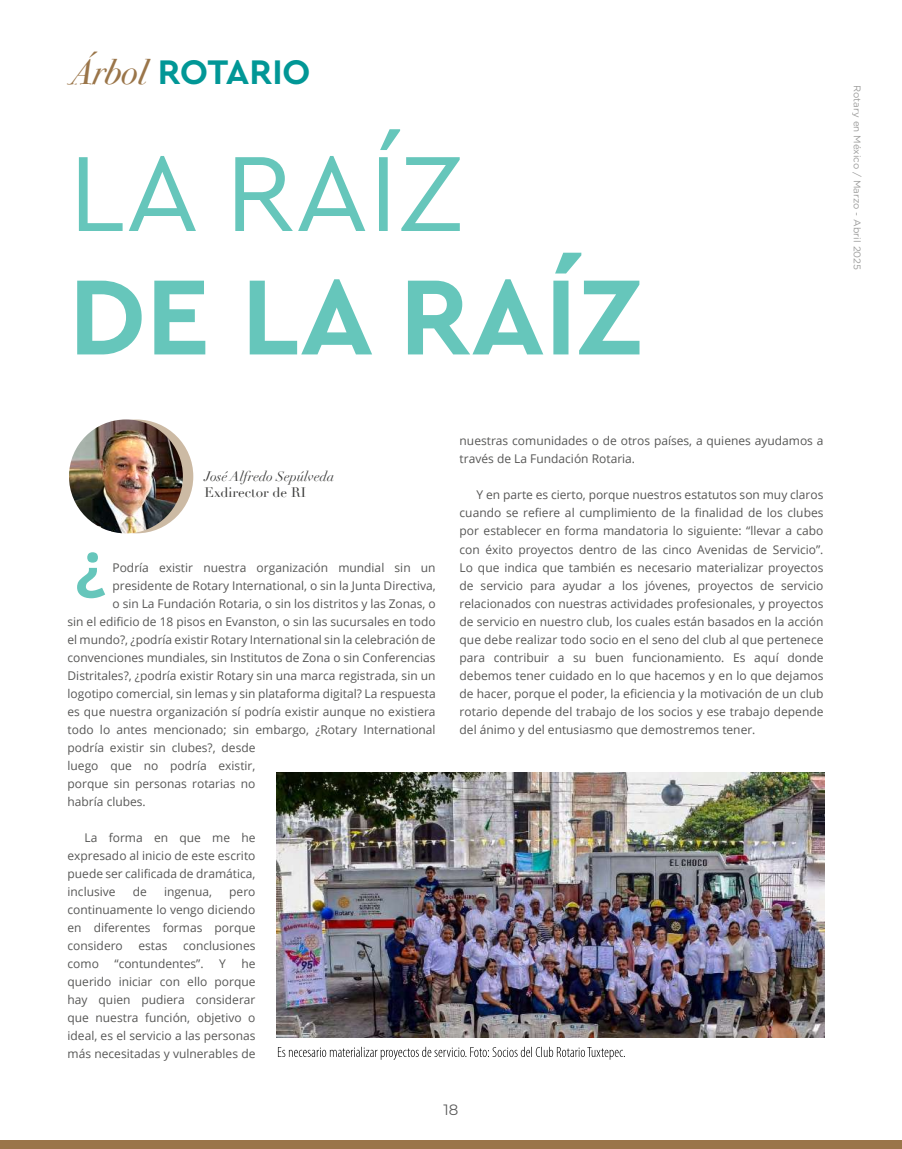
<style>
.page{position:relative;width:902px;height:1149px;background:#fff}
.page>*{position:absolute;margin:0;border:0;box-sizing:border-box;transform-origin:0 0}
.t1{font:700 111.75px "Cera Pro";color:#66c6bb}
.t2{font:111.75px "Cera Pro";color:#66c6bb}
.t3{font:700 35.7px "Cera Pro";letter-spacing:-.005em;color:#019796}
.t4{font:15px "Montserrat Alternates";color:#000}
.t5{font:italic 13.5px "Didot";color:#3c3c3b}
.t6{font:13.5px "Didot";color:#3c3c3b}
.t7{font:12px/18px "Open Sans";color:#575756;text-align:justify}
.t8{font:9.75px "Gotham Rounded";color:#9d9d9c}
.s1{font-family:"Bodoni Svty Two OSITCTT";font-weight:400;font-style:italic;color:#9a7549}
</style>
<div class="page">
<svg style="left:79px;top:419px;width:114px;height:114px"></svg>
<img style="left:69px;top:419px;width:114px;height:114px;border-radius:57px">
<img style="left:277px;top:772px;width:547px;height:265px">
<svg style="left:77px;top:552px;width:28px;height:46px"></svg>
<div style="left:0;top:1139px;width:901px;height:9px;background:#9a7549"></div>
<svg style="left:278px;top:1046px;width:346px;height:13px"></svg>
<h2 class="t3" style="left:70px;top:48px;width:242px"><span class="s1">Árbol</span> ROTARIO</h2>
<h1 class="t2" style="left:69px;top:119px;width:396px">LA RAÍZ</h1>
<h1 class="t1" style="left:69px;top:242px;width:575px">DE LA RAÍZ</h1>
<p class="t8" style="left:863px;top:85px;width:186px;rotate:90deg">Rotary en México / Marzo - Abril 2025</p>
<p class="t5" style="left:204px;top:467px;width:131px">José Alfredo Sepúlveda</p>
<p class="t6" style="left:204px;top:484px;width:103px">Exdirector de RI</p>
<p class="t7" style="left:112px;top:557px;width:324px">Podría existir nuestra organización mundial sin un</p>
<p class="t7" style="left:112px;top:575px;width:324px">presidente de Rotary International, o sin la Junta Directiva,</p>
<p class="t7" style="left:112px;top:593px;width:324px">o sin La Fundación Rotaria, o sin los distritos y las Zonas, o</p>
<p class="t7" style="left:68px;top:611px;width:369px">sin el edificio de 18 pisos en Evanston, o sin las sucursales en todo</p>
<p class="t7" style="left:68px;top:629px;width:369px">el mundo?, ¿podría existir Rotary International sin la celebración de</p>
<p class="t7" style="left:68px;top:647px;width:369px">convenciones mundiales, sin Institutos de Zona o sin Conferencias</p>
<p class="t7" style="left:68px;top:665px;width:369px">Distritales?, ¿podría existir Rotary sin una marca registrada, sin un</p>
<p class="t7" style="left:68px;top:683px;width:369px">logotipo comercial, sin lemas y sin plataforma digital? La respuesta</p>
<p class="t7" style="left:68px;top:701px;width:369px">es que nuestra organización sí podría existir aunque no existiera</p>
<p class="t7" style="left:68px;top:719px;width:369px">todo lo antes mencionado; sin embargo, ¿Rotary International</p>
<p class="t7" style="left:68px;top:737px;width:189px">podría existir sin clubes?, desde</p>
<p class="t7" style="left:68px;top:755px;width:189px">luego que no podría existir,</p>
<p class="t7" style="left:68px;top:773px;width:189px">porque sin personas rotarias no</p>
<p class="t7" style="left:68px;top:791px;width:80px">habría clubes.</p>
<p class="t7" style="left:68px;top:827px;width:189px;text-indent:17px">La forma en que me he expresado al inicio de este escrito puede ser calificada de dramática, inclusive</p>
<p class="t7" style="left:133px;top:881px;width:16px">de</p>
<p class="t7" style="left:164px;top:881px;width:50px">ingenua,</p>
<p class="t7" style="left:68px;top:881px;width:189px;text-indent:162px">pero continuamente lo vengo diciendo en diferentes formas porque considero</p>
<p class="t7" style="left:138px;top:935px;width:31px">estas</p>
<p class="t7" style="left:183px;top:935px;width:74px">conclusiones</p>
<p class="t7" style="left:68px;top:953px;width:33px">como</p>
<p class="t7" style="left:114px;top:953px;width:91px">“contundentes”.</p>
<p class="t7" style="left:219px;top:953px;width:8px">Y</p>
<p class="t7" style="left:68px;top:953px;width:189px;text-indent:174px">he querido iniciar con ello porque hay quien pudiera considerar que nuestra función, objetivo o ideal, es el servicio a las personas más necesitadas y vulnerables de</p>
<p class="t7" style="left:459px;top:431px;width:365px">nuestras comunidades o de otros países, a quienes ayudamos a través de La Fundación Rotaria.</p>
<p class="t7" style="left:459px;top:485px;width:365px;text-indent:17px">Y en parte es cierto, porque nuestros estatutos son muy claros cuando se refiere al cumplimiento de la finalidad de los clubes por establecer en forma mandatoria lo siguiente: “llevar a cabo con éxito proyectos dentro de las cinco Avenidas de Servicio”.<br>Lo que indica que también es necesario materializar proyectos de servicio para ayudar a los jóvenes, proyectos de servicio relacionados con nuestras actividades profesionales, y proyectos de servicio en nuestro club, los cuales están basados en la acción que debe realizar todo socio en el seno del club al que pertenece para contribuir a su buen funcionamiento. Es aquí donde debemos tener cuidado en lo que hacemos y en lo que dejamos de hacer, porque el poder, la eficiencia y la motivación de un club rotario depende del trabajo de los socios y ese trabajo depende del ánimo y del entusiasmo que demostremos tener.</p>
<p class="t4" style="left:443px;top:1099px;width:17px">18</p>
</div>
